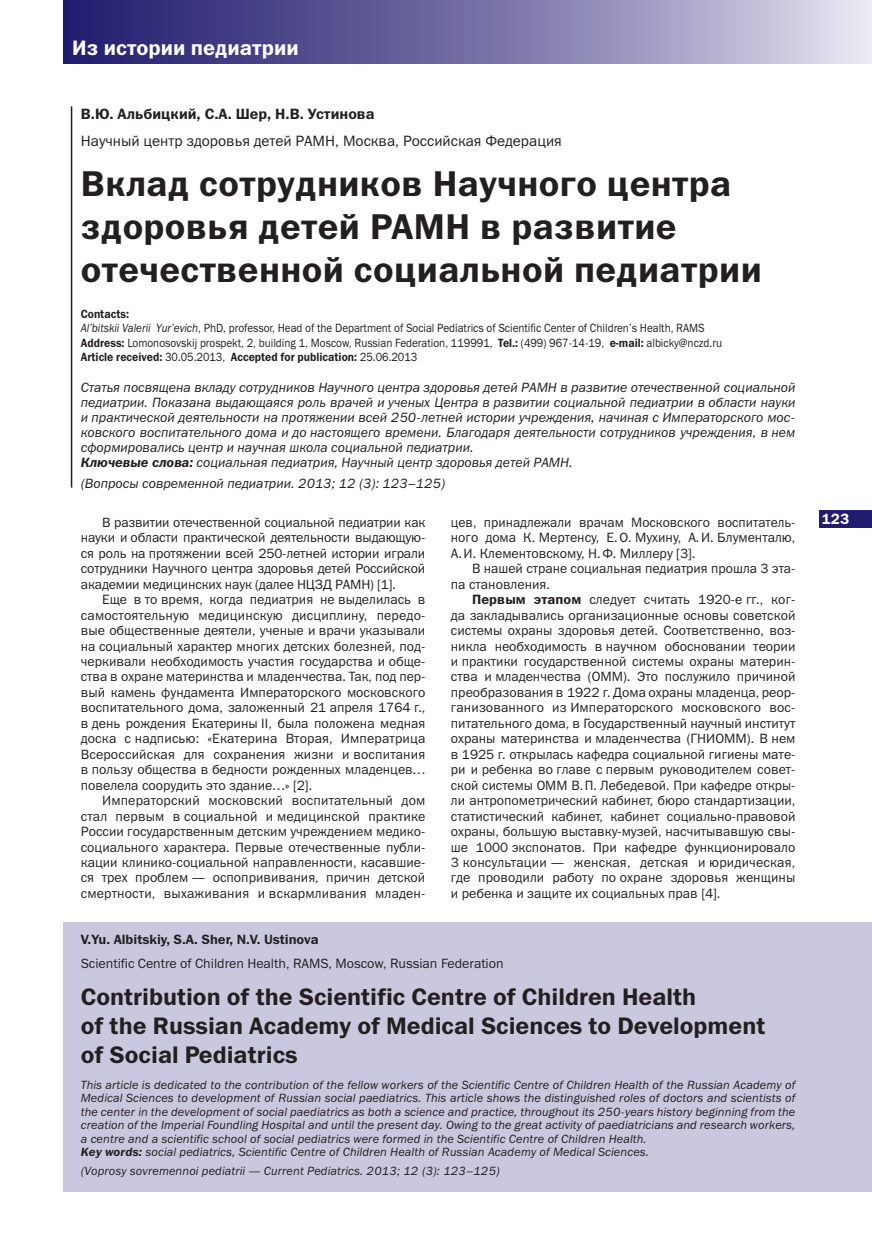
<style>
.page{position:relative;width:872px;height:1234px;background:#fff}
.page>*{position:absolute;margin:0;border:0;box-sizing:border-box;transform-origin:0 0}
.t1{font:36px/43.2px "Franklin Gothic Demi C";letter-spacing:.01em;color:#231f20}
.t2{font:24px/28.8px "Franklin Gothic Demi C";color:#231f20}
.t3{font:21px "Franklin Gothic Demi C";color:#fff}
.t4{font:15px "Franklin Gothic Book C";color:#231f20}
.t5{font:15px "Franklin Gothic Demi C";color:#231f20}
.t6{font:15px "Franklin Gothic Demi C";color:#fff}
.t7{font:13.5px/15.5px "Franklin Gothic Book C";color:#231f20;text-align:justify}
.t8{font:italic 13.5px/15px "Franklin Gothic Book C";color:#231f20}
.t9{font:13.5px "Franklin Gothic Demi C";color:#231f20}
.t10{font:italic 12px/13.5px "Franklin Gothic Book C";letter-spacing:.01em;color:#231f20}
.t11{font:12px/14.4px "Franklin Gothic Book C";color:#231f20;scale:.9 1}
.t12{font:12px "Franklin Gothic Demi C";color:#231f20;scale:.9 1}
.s1{font-style:italic}
.s2{font-family:"Franklin Gothic Demi C"}
.s3{font-family:"Franklin Gothic Book C"}
</style>
<div class="page">
<div style="left:819px;top:510px;width:53px;height:17px;background:#201c6f"></div>
<svg style="left:64px;top:0;width:808px;height:64px;background:#7975a8"></svg>
<hr style="left:71px;top:106px;width:1px;height:381px;background:#231f20">
<div style="left:64px;top:921px;width:808px;height:270px;background:#cac8df"></div>
<h3 class="t3" style="left:72px;top:40px;width:228px">Из истории педиатрии</h3>
<p class="t5" style="left:81px;top:108px;width:295px">В.Ю. Альбицкий, С.А. Шер, Н.В. Устинова</p>
<p class="t4" style="left:81px;top:135px;width:482px">Научный центр здоровья детей РАМН, Москва, Российская Федерация</p>
<h1 class="t1" style="left:81px;top:165px;width:682px">Вклад сотрудников Научного центра здоровья детей РАМН в развитие отечественной социальной педиатрии</h1>
<p class="t12" style="left:81px;top:309px;width:55px">Contacts:</p>
<p class="t11" style="left:81px;top:322px;width:714px"><span class="s1">Al’bitskii Valerii Yur’evich</span>, PhD, professor, Head of the Department of Social Pediatrics of Scientific Center of Children’s Health, RAMS<br><span class="s2">Address:</span> Lomonosovskij prospekt, 2, building 1, Moscow, Russian Federation, 119991, <span class="s2">Tel.:</span> (499) 967-14-19, <span class="s2">e-mail:</span> albicky@nczd.ru</p>
<p class="t12" style="left:81px;top:352px;width:375px">Article received: <span class="s3">30.05.2013,</span> Accepted for publication: <span class="s3">25.06.2013</span></p>
<p class="t8" style="left:81px;top:381px;width:716px">Статья посвящена вкладу сотрудников Научного центра здоровья детей РАМН в развитие отечественной социальной педиатрии. Показана выдающаяся роль врачей и ученых Центра в развитии социальной педиатрии в области науки и практической деятельности на протяжении всей 250-летней истории учреждения, начиная с Императорского мос&shy;ковского воспитательного дома и до настоящего времени. Благодаря деятельности сотрудников учреждения, в нем сформировались центр и научная школа социальной педиатрии.<br><span class="s2">Ключевые слова:</span> социальная педиатрия, Научный центр здоровья детей РАМН.</p>
<p class="t8" style="left:81px;top:477px;width:366px">(Вопросы современной педиатрии. 2013; 12 (3): 123–125)</p>
<p class="t7" style="left:81px;top:515px;width:346px;text-indent:21px">В развитии отечественной социальной педиатрии как науки и области практической деятельности выдающую&shy;ся роль на протяжении всей 250-летней истории играли сотрудники Научного центра здоровья детей Российской академии медицинских наук (далее НЦЗД РАМН) [1].</p>
<p class="t7" style="left:81px;top:593px;width:346px;text-indent:21px">Еще в то время, когда педиатрия не выделилась в самостоятельную медицинскую дисциплину, передо&shy;вые общественные деятели, ученые и врачи указывали на социальный характер многих детских болезней, под&shy;черкивали необходимость участия государства и обще&shy;ства в охране материнства и младенчества. Так, под пер&shy;вый камень фундамента Императорского московского воспитательного дома, заложенный 21 апреля 1764 г., в день рождения Екатерины II, была положена медная доска с надписью: «Екатерина Вторая, Императрица Всероссийская для сохранения жизни и воспитания в пользу общества в бедности рожденных младенцев… повелела соорудить это здание…» [2].</p>
<p class="t7" style="left:81px;top:794px;width:346px;text-indent:21px">Императорский московский воспитательный дом стал первым в социальной и медицинской практике России государственным детским учреждением медико&shy;социального характера. Первые отечественные публи&shy;кации клинико-социальной направленности, касавшие&shy;ся трех проблем — оспопрививания, причин детской смертности, выхаживания и вскармливания младен-</p>
<p class="t7" style="left:451px;top:515px;width:346px">цев, принадлежали врачам Московского воспитатель&shy;ного дома К. Мертенсу, Е. О. Мухину, А. И. Блументалю, А. И. Клементовскому, Н. Ф. Миллеру [3].</p>
<p class="t7" style="left:451px;top:562px;width:346px;text-indent:21px">В нашей стране социальная педиатрия прошла 3 эта&shy;па становления.</p>
<p class="t7" style="left:451px;top:593px;width:346px;text-indent:21px"><span class="s2">Первым этапом</span> следует считать 1920-е гг., ког&shy;да закладывались организационные основы советской системы охраны здоровья детей. Соответственно, воз&shy;никла необходимость в научном обосновании теории и практики государственной системы охраны материн&shy;ства и младенчества (ОММ). Это послужило причиной преобразования в 1922 г. Дома охраны младенца, реор&shy;ганизованного из Императорского московского вос&shy;питательного дома, в Государственный научный институт охраны материнства и младенчества (ГНИОММ). В нем в 1925 г. открылась кафедра социальной гигиены мате&shy;ри и ребенка во главе с первым руководителем совет&shy;ской системы ОММ В. П. Лебедевой. При кафедре откры&shy;ли антропометрический кабинет, бюро стандартизации, статистический кабинет, кабинет социально-правовой охраны, большую выставку-музей, насчитывавшую свы&shy;ше 1000 экспонатов. При кафедре функционировало 3 консультации — женская, детская и юридическая, где проводили работу по охране здоровья женщины и ребенка и защите их социальных прав [4].</p>
<p class="t9" style="left:81px;top:934px;width:240px">V.Yu. Albitskiy, S.A. Sher, N.V. Ustinova</p>
<p class="t7" style="left:81px;top:956px;width:424px">Scientific Centre of Children Health, RAMS, Moscow, Russian Federation</p>
<h2 class="t2" style="left:81px;top:984px;width:686px">Contribution of the Scientific Centre of Children Health<br>of the Russian Academy of Medical Sciences to Development of Social Pediatrics</h2>
<p class="t10" style="left:81px;top:1078px;width:716px">This article is dedicated to the contribution of the fellow workers of the Scientific Centre of Children Health of the Russian Academy of Medical Sciences to development of Russian social paediatrics. This article shows the distinguished roles of doctors and scientists of the center in the development of social paediatrics as both a science and practice, throughout its 250-years history beginning from the creation of the Imperial Foundling Hospital and until the present day. Owing to the great activity of paediatricians and research workers, a centre and a scientific school of social pediatrics were formed in the Scientific Centre of Children Health.<br><span class="s2">Key words:</span> social pediatrics, Scientific Centre of Children Health of Russian Academy of Medical Sciences.</p>
<p class="t10" style="left:81px;top:1165px;width:421px">(Voprosy sovremennoi pediatrii — Current Pediatrics. 2013; 12 (3): 123–125)</p>
<p class="t6" style="left:821px;top:513px;width:29px">123</p>
</div>
